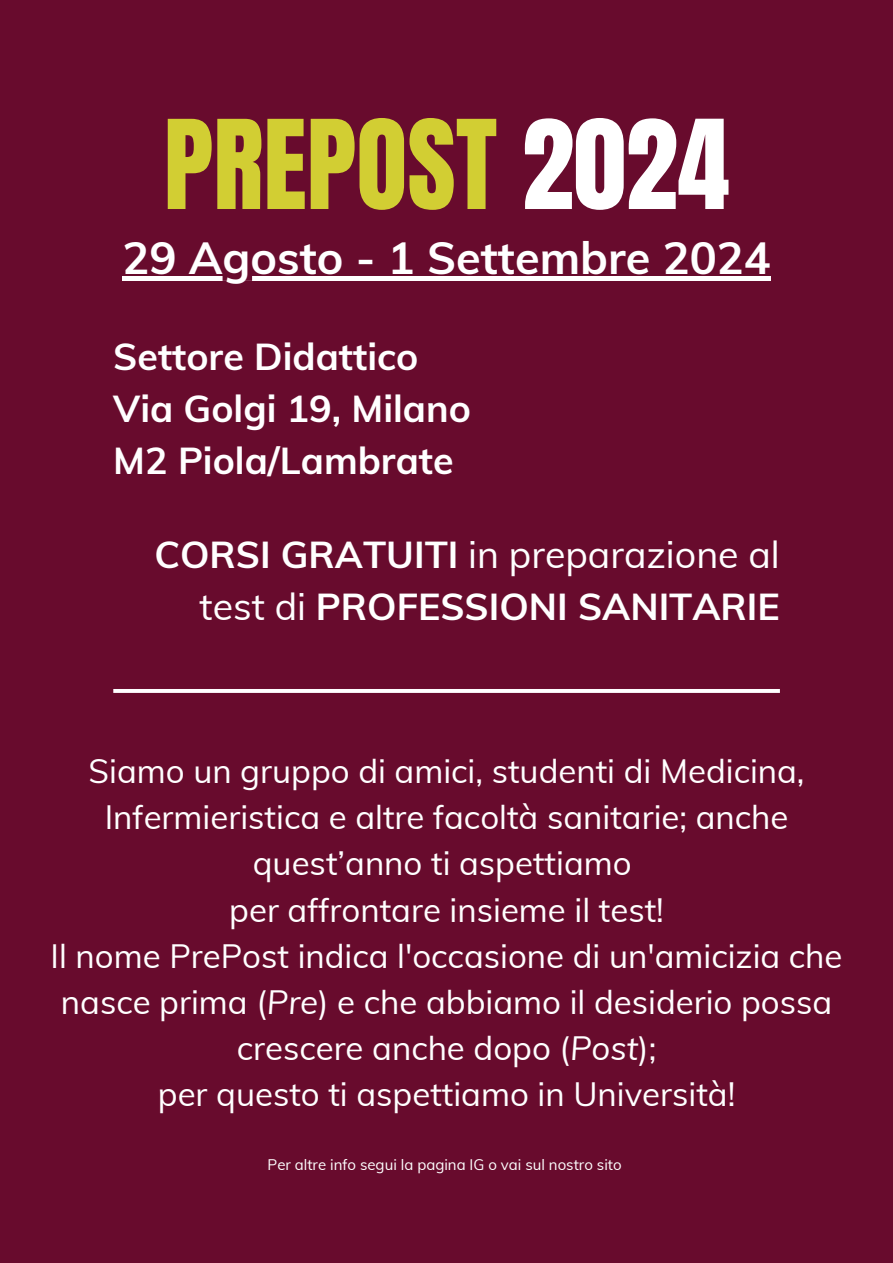
<style>
.page{position:relative;width:893px;height:1263px;background:#680b2d}
.page>*{position:absolute;margin:0;border:0;box-sizing:border-box;transform-origin:0 0}
.t1{font:105px "Anton";color:#d2ce33}
.t2{font:700 45px "Muli";color:#fff}
.t3{font:700 37.5px/52.1px "Muli";color:#fff}
.t4{font:33px/46.1px "Muli";color:#fff;text-align:center}
.t5{font:15px "Muli";color:#fff}
.s1{color:#fff}
.s2{font-weight:400}
.s3{font-style:italic}
</style>
<div class="page">
<hr style="left:122px;top:276px;width:649px;height:4px;background:#fff">
<svg style="left:113px;top:689px;width:667px;height:4px;fill:#fff"></svg>
<h4 class="t1" style="left:164px;top:89px;width:567px">PREPOST <span class="s1">2024</span></h4>
<h1 class="t2" style="left:122px;top:229px;width:650px">29 Agosto - 1 Settembre 2024</h1>
<h2 class="t3" style="left:113px;top:330px;width:359px">Settore Didattico<br>Via Golgi 19, Milano<br>M2 Piola/Lambrate</h2>
<h3 class="t3" style="left:154px;top:528px;width:627px;text-align:right">CORSI GRATUITI <span class="s2">in preparazione al test di</span> PROFESSIONI SANITARIE</h3>
<h5 class="t4" style="left:51px;top:748px;width:793px">Siamo un gruppo di amici, studenti di Medicina, Infermieristica e altre facoltà sanitarie; anche quest’anno ti aspettiamo<br>per affrontare insieme il test!<br>Il nome PrePost indica l'occasione di un'amicizia che nasce prima (<span class="s3">Pre</span>) e che abbiamo il desiderio possa crescere anche dopo (<span class="s3">Post</span>);<br>per questo ti aspettiamo in Università!</h5>
<p class="t5" style="left:267px;top:1155px;width:356px">Per altre info segui la pagina IG o vai sul nostro sito</p>
</div>
